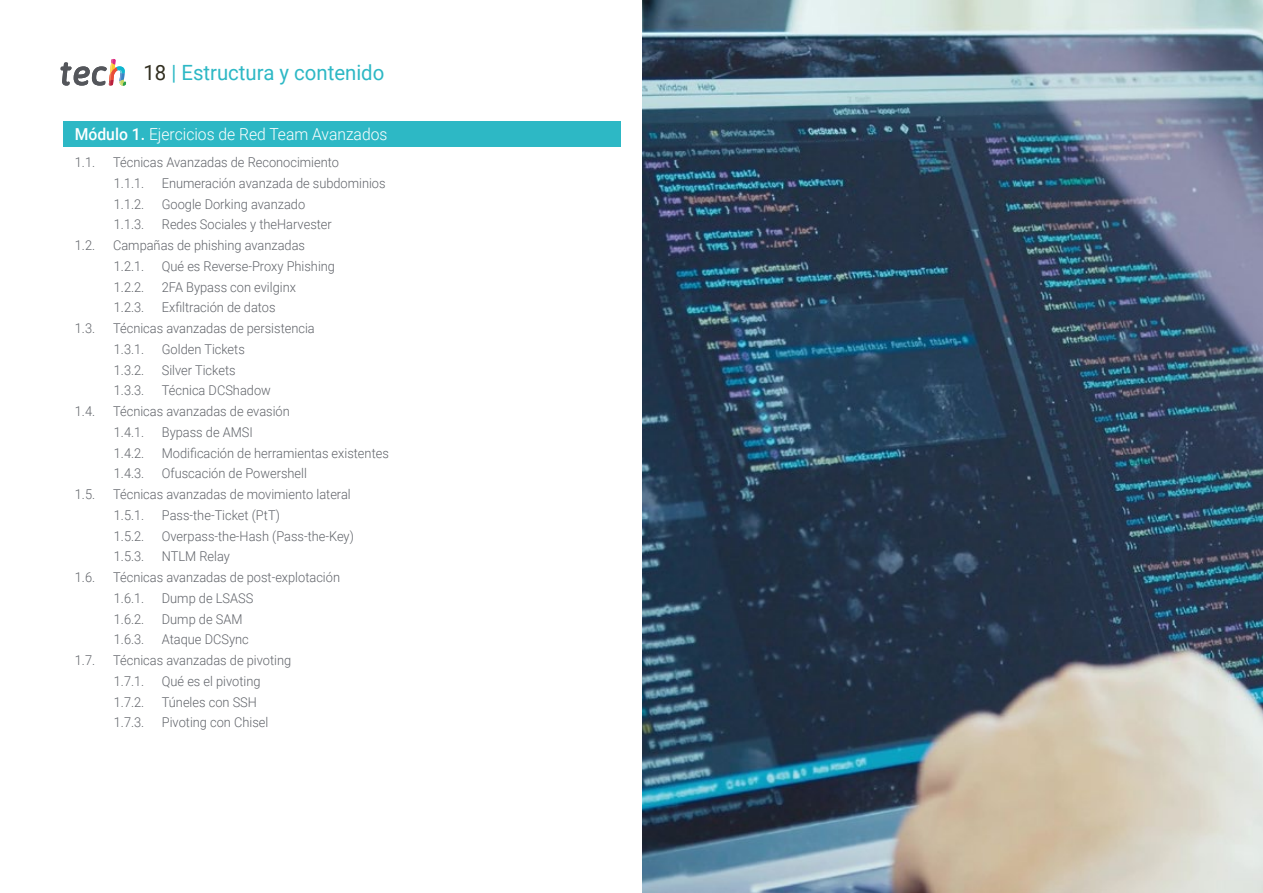
<style>
.page{position:relative;width:1263px;height:893px;background:#fff}
.page>*{position:absolute;margin:0;border:0;box-sizing:border-box;transform-origin:0 0}
.t1{font:21px "Roboto";color:#2db8c5}
.t2{font:300 16.5px "Roboto";color:#fff;scale:.95 1}
.t3{font:300 13.5px/20.7px "Roboto";color:#61646a;scale:.95 1}
.s1{color:#312e20}
.s2{font-weight:500}
</style>
<div class="page">
<img style="left:642px;top:0;width:621px;height:893px">
<div style="left:64px;top:121px;width:557px;height:25px;background:#2db8c5"></div>
<svg style="left:61px;top:59px;width:65px;height:27px"></svg>
<h1 class="t1" style="left:144px;top:57px;width:242px"><span class="s1">18</span> | Estructura y contenido</h1>
<p class="t2" style="left:75px;top:123px;width:331px"><span class="s2">Módulo 1.</span> Ejercicios de Red Team Avanzados</p>
<p class="t3" style="left:75px;top:151px;width:23px">1.1.</p>
<p class="t3" style="left:113px;top:151px;width:239px">Técnicas Avanzadas de Reconocimiento<br>1.1.1.</p>
<p class="t3" style="left:162px;top:172px;width:237px">Enumeración avanzada de subdominios</p>
<p class="t3" style="left:114px;top:193px;width:34px">1.1.2.</p>
<p class="t3" style="left:162px;top:193px;width:152px">Google Dorking avanzado</p>
<p class="t3" style="left:114px;top:214px;width:34px">1.1.3.</p>
<p class="t3" style="left:162px;top:214px;width:180px">Redes Sociales y theHarvester</p>
<p class="t3" style="left:75px;top:234px;width:23px">1.2.</p>
<p class="t3" style="left:113px;top:234px;width:204px">Campañas de phishing avanzadas<br>1.2.1.</p>
<p class="t3" style="left:162px;top:255px;width:184px">Qué es Reverse-Proxy Phishing</p>
<p class="t3" style="left:114px;top:276px;width:34px">1.2.2.</p>
<p class="t3" style="left:162px;top:276px;width:143px">2FA Bypass con evilginx</p>
<p class="t3" style="left:114px;top:297px;width:34px">1.2.3.</p>
<p class="t3" style="left:162px;top:297px;width:121px">Exfiltración de datos</p>
<p class="t3" style="left:75px;top:317px;width:23px">1.3.</p>
<p class="t3" style="left:113px;top:317px;width:214px">Técnicas avanzadas de persistencia<br>1.3.1.</p>
<p class="t3" style="left:162px;top:338px;width:89px">Golden Tickets</p>
<p class="t3" style="left:114px;top:359px;width:34px">1.3.2.</p>
<p class="t3" style="left:162px;top:359px;width:79px">Silver Tickets</p>
<p class="t3" style="left:114px;top:380px;width:34px">1.3.3.</p>
<p class="t3" style="left:162px;top:380px;width:116px">Técnica DCShadow</p>
<p class="t3" style="left:75px;top:400px;width:23px">1.4.</p>
<p class="t3" style="left:113px;top:400px;width:188px">Técnicas avanzadas de evasión<br>1.4.1.</p>
<p class="t3" style="left:162px;top:421px;width:97px">Bypass de AMSI</p>
<p class="t3" style="left:114px;top:442px;width:34px">1.4.2.</p>
<p class="t3" style="left:162px;top:442px;width:240px">Modificación de herramientas existentes</p>
<p class="t3" style="left:114px;top:463px;width:34px">1.4.3.</p>
<p class="t3" style="left:162px;top:463px;width:154px">Ofuscación de Powershell</p>
<p class="t3" style="left:75px;top:483px;width:23px">1.5.</p>
<p class="t3" style="left:113px;top:483px;width:252px">Técnicas avanzadas de movimiento lateral<br>1.5.1.</p>
<p class="t3" style="left:162px;top:504px;width:126px">Pass-the-Ticket (PtT)</p>
<p class="t3" style="left:114px;top:525px;width:34px">1.5.2.</p>
<p class="t3" style="left:162px;top:525px;width:204px">Overpass-the-Hash (Pass-the-Key)</p>
<p class="t3" style="left:114px;top:546px;width:34px">1.5.3.</p>
<p class="t3" style="left:162px;top:546px;width:73px">NTLM Relay</p>
<p class="t3" style="left:75px;top:566px;width:23px">1.6.</p>
<p class="t3" style="left:113px;top:566px;width:240px">Técnicas avanzadas de post-explotación<br>1.6.1.</p>
<p class="t3" style="left:162px;top:587px;width:98px">Dump de LSASS</p>
<p class="t3" style="left:114px;top:608px;width:34px">1.6.2.</p>
<p class="t3" style="left:162px;top:608px;width:86px">Dump de SAM</p>
<p class="t3" style="left:114px;top:629px;width:34px">1.6.3.</p>
<p class="t3" style="left:162px;top:629px;width:93px">Ataque DCSync</p>
<p class="t3" style="left:75px;top:649px;width:23px">1.7.</p>
<p class="t3" style="left:113px;top:649px;width:189px">Técnicas avanzadas de pivoting<br>1.7.1.</p>
<p class="t3" style="left:162px;top:670px;width:105px">Qué es el pivoting</p>
<p class="t3" style="left:114px;top:691px;width:34px">1.7.2.</p>
<p class="t3" style="left:162px;top:691px;width:102px">Túneles con SSH</p>
<p class="t3" style="left:114px;top:712px;width:34px">1.7.3.</p>
<p class="t3" style="left:162px;top:712px;width:114px">Pivoting con Chisel</p>
</div>
